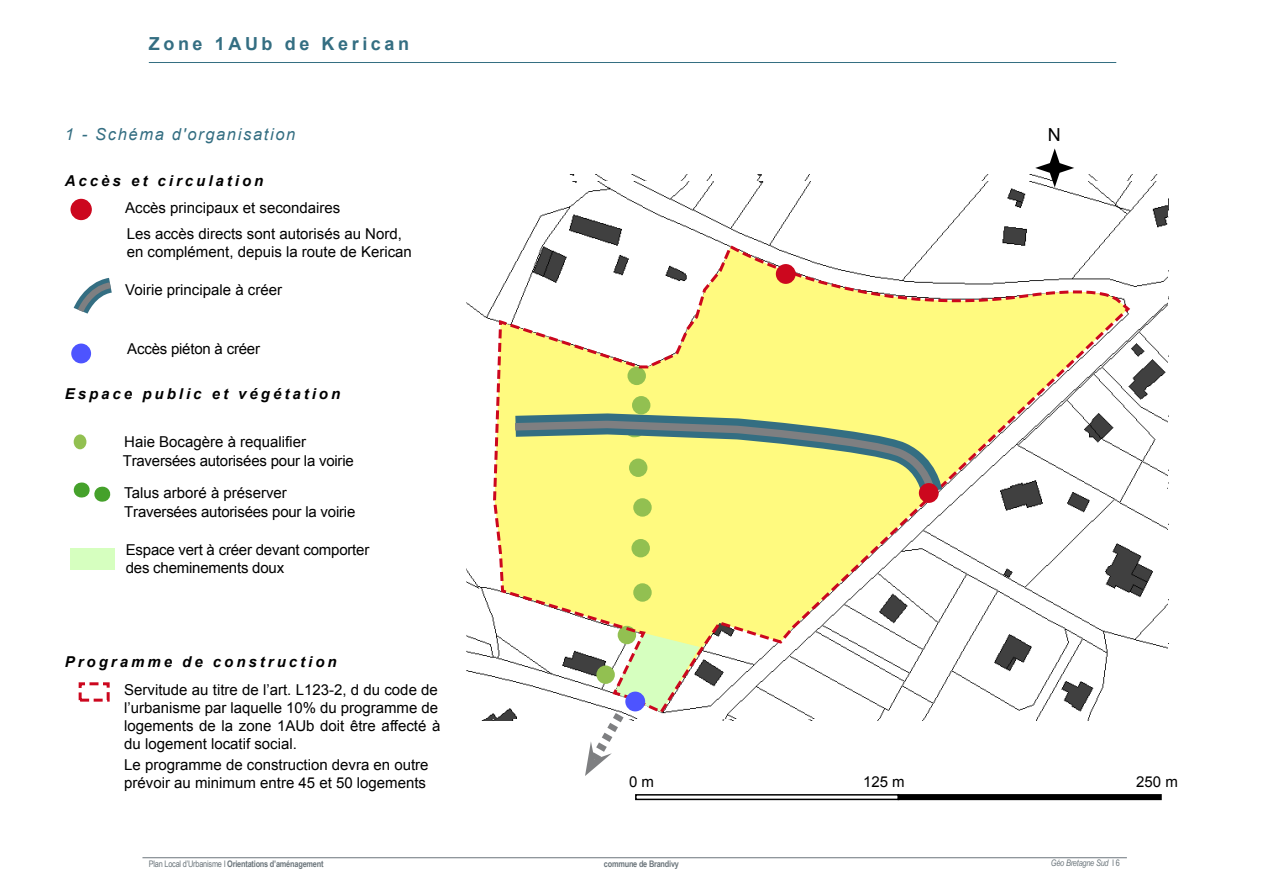
<style>
.page{position:relative;width:1263px;height:893px;background:#fff}
.page>*{position:absolute;margin:0;border:0;box-sizing:border-box;transform-origin:0 0}
.t1{font:700 18px "Arial";letter-spacing:.2em;color:#346e82}
.t2{font:18px "Arial";color:#000}
.t3{font:italic 16.5px "Arial";letter-spacing:.1em;color:#346e82}
.t4{font:15px/18px "Arial";color:#000}
.t5{font:italic 700 15px "Arial";letter-spacing:.2em;color:#000}
.t6{font:700 9px "Arial Narrow";letter-spacing:-.025em;color:#6c767c}
.t7{font:italic 9px "Arial Narrow";letter-spacing:-.025em;color:#6c767c}
.s1{font-weight:400}
.s2{font-style:normal}
</style>
<div class="page">
<img style="left:879px;top:182px;width:288px;height:537px">
<img style="left:463px;top:150px;width:352px;height:586px">
<hr style="left:149px;top:62px;width:967px;height:1px;background:#346e82">
<div style="left:71px;top:200px;width:20px;height:19px;background:#cc071e;border-radius:50%"></div>
<div style="left:70px;top:199px;width:22px;height:21px;border:2px solid #cc071e;border-radius:50%"></div>
<svg style="left:73px;top:277px;width:39px;height:37px"></svg>
<div style="left:74px;top:434px;width:12px;height:15px;background:#92c051;border-radius:50%"></div>
<svg style="left:81px;top:482px;width:1px;height:15px"></svg>
<svg style="left:102px;top:487px;width:1px;height:15px"></svg>
<div style="left:79px;top:682px;width:31px;height:20px;border:3px dashed #cc071e"></div>
<hr style="left:142px;top:857px;width:985px;height:1px;background:#6c767c">
<div style="left:635px;top:794px;width:264px;height:6px;border:2px solid #000"></div>
<div style="left:898px;top:794px;width:264px;height:6px;border:2px solid #000"></div>
<svg style="left:582px;top:716px;width:117px;height:60px"></svg>
<svg style="left:491px;top:247px;width:641px;height:469px"></svg>
<svg style="left:494px;top:403px;width:458px;height:109px;background:#f5ef82"></svg>
<svg style="left:507px;top:417px;width:431px;height:82px;background:#d2d87f"></svg>
<div style="left:919px;top:483px;width:20px;height:20px;background:#cc071e;border-radius:50%"></div>
<div style="left:776px;top:264px;width:20px;height:20px;background:#cc071e;border-radius:50%"></div>
<div style="left:71px;top:344px;width:20px;height:19px;background:#4d54ff;border-radius:50%"></div>
<div style="left:625px;top:692px;width:20px;height:19px;background:#4d54ff;border-radius:50%"></div>
<div style="left:70px;top:548px;width:44px;height:21px;background:#d6ffbf"></div>
<div style="left:632px;top:396px;width:18px;height:18px;background:#92c051;border-radius:50%"></div>
<svg style="left:1035px;top:174px;width:39px;height:13px"></svg>
<svg style="left:740px;top:280px;width:17px;height:15px"></svg>
<p class="t1" style="left:149px;top:32px;width:262px">Zone 1AUb de Kerican</p>
<p class="t3" style="left:65px;top:124px;width:232px">1 - Schéma d'organisation</p>
<p class="t2" style="left:1048px;top:123px;width:14px">N</p>
<p class="t5" style="left:65px;top:171px;width:200px">Accès et circulation</p>
<p class="t4" style="left:125px;top:198px;width:217px">Accès principaux et secondaires</p>
<p class="t4" style="left:127px;top:225px;width:287px">Les accès directs sont autorisés au Nord, en complément, depuis la route de Kerican</p>
<p class="t4" style="left:125px;top:280px;width:158px">Voirie principale à créer</p>
<p class="t4" style="left:127px;top:340px;width:134px">Accès piéton à créer</p>
<p class="t5" style="left:65px;top:383px;width:277px">Espace public et végétation</p>
<p class="t4" style="left:124px;top:433px;width:183px">Haie Bocagère à requalifier</p>
<p class="t4" style="left:124px;top:484px;width:164px">Talus arboré à préserver</p>
<p class="t4" style="left:123px;top:452px;width:233px">Traversées autorisées pour la voirie</p>
<p class="t4" style="left:124px;top:503px;width:233px">Traversées autorisées pour la voirie</p>
<p class="t4" style="left:126px;top:541px;width:245px">Espace vert à créer devant comporter des cheminements doux</p>
<p class="t5" style="left:65px;top:652px;width:273px">Programme de construction</p>
<p class="t4" style="left:124px;top:681px;width:318px">Servitude au titre de l’art. L123-2, d du code de l’urbanisme par laquelle 10% du programme de logements de la zone 1AUb doit être affecté à du logement locatif social.</p>
<p class="t4" style="left:124px;top:756px;width:306px">Le programme de construction devra en outre prévoir au minimum entre 45 et 50 logements</p>
<p class="t4" style="left:629px;top:772px;width:27px">0 m</p>
<p class="t4" style="left:863px;top:773px;width:43px">125 m</p>
<p class="t4" style="left:1136px;top:772px;width:43px">250 m</p>
<p class="t6" style="left:149px;top:857px;width:176px"><span class="s1">Plan Local d’Urbanisme I</span> Orientations d’aménagement</p>
<p class="t6" style="left:604px;top:857px;width:77px">commune de Brandivy</p>
<p class="t7" style="left:1051px;top:856px;width:70px">Géo Bretagne Sud <span class="s2">I 6</span></p>
</div>
